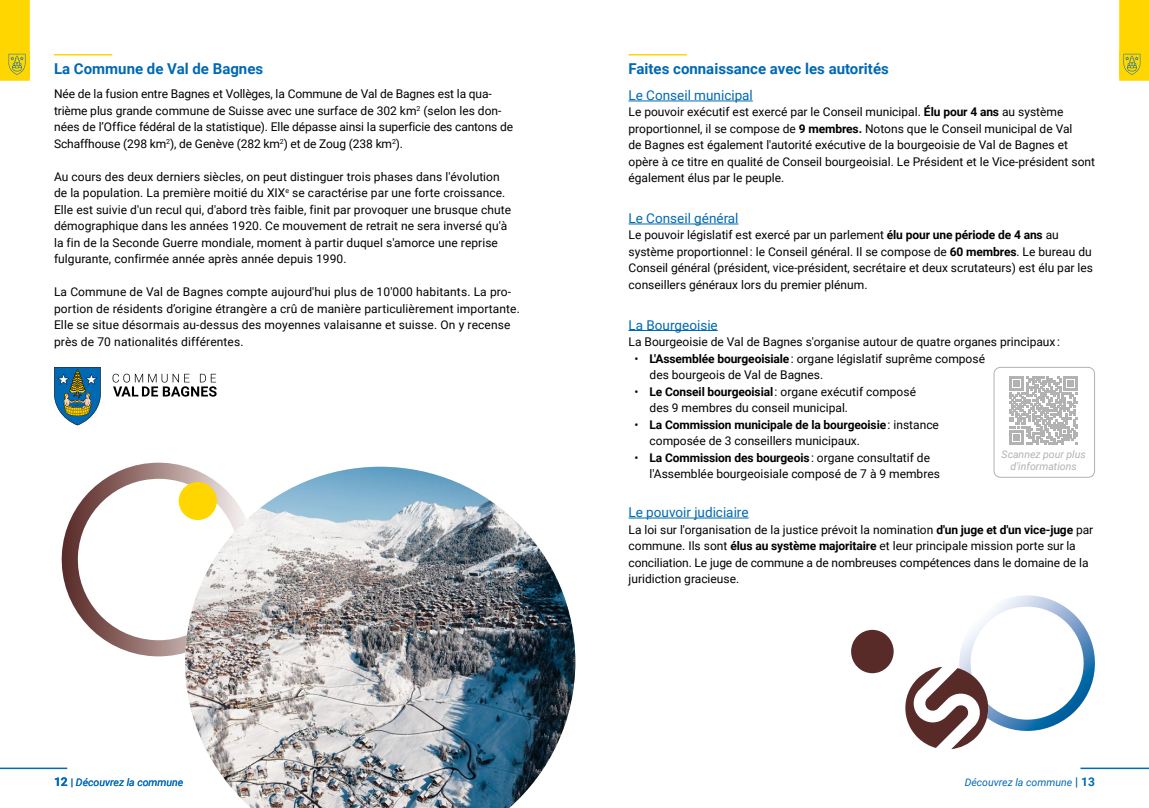
<style>
.page{position:relative;width:1149px;height:808px;background:#fff}
.page>*{position:absolute;margin:0;border:0;box-sizing:border-box;transform-origin:0 0}
.t1{font:700 15px "Roboto";color:#0069b4}
.Titre{font:13.5px "Roboto";color:#0069b4}
.Texte{font:12px/16.5px "Roboto";color:#000}
.t2{font:700 12px "Roboto";color:#0069b4}
.Texte-2{font:italic 10.5px "Roboto";color:#0069b4}
.Texte_Qr_code{font:italic 10.5px "Roboto";color:#b3b2b2}
.s1{font-weight:700}
.s2{font-weight:400;font-size:10.5px}
.s3{font-weight:700;font-style:normal;font-size:12px}
</style>
<div class="page">
<hr style="left:0;top:767px;width:67px;height:2px;background:#0069b4">
<hr style="left:1080px;top:767px;width:68px;height:2px;background:#0069b4">
<svg style="left:61px;top:463px;width:126px;height:194px"></svg>
<img style="left:185px;top:467px;width:390px;height:341px">
<hr style="left:54px;top:54px;width:58px;height:2px;background:#ffd600">
<hr style="left:628px;top:54px;width:58px;height:2px;background:#ffd600">
<hr style="left:628px;top:101px;width:124px;height:1px;background:#0069b4">
<hr style="left:628px;top:224px;width:110px;height:1px;background:#0069b4">
<hr style="left:628px;top:330px;width:89px;height:1px;background:#0069b4">
<hr style="left:628px;top:518px;width:120px;height:1px;background:#0069b4">
<div style="left:179px;top:482px;width:38px;height:38px;background:#ffd600;border-radius:50%"></div>
<div style="left:850px;top:630px;width:43px;height:43px;background:#582b29;border-radius:50%"></div>
<div style="left:993px;top:367px;width:101px;height:111px;border:1px solid #b3b2b2;border-radius:6px"></div>
<svg style="left:1009px;top:376px;width:68px;height:69px"></svg>
<svg style="left:905px;top:595px;width:190px;height:154px"></svg>
<svg style="left:54px;top:367px;width:47px;height:58px;background:#518495"></svg>
<svg style="left:112px;top:374px;width:104px;height:23px"></svg>
<svg style="left:0;top:0;width:30px;height:81px;background:#f6d207"></svg>
<svg style="left:1119px;top:0;width:29px;height:81px;background:#f6d208"></svg>
<p class="t1" style="left:54px;top:58px;width:211px">La Commune de Val de Bagnes</p>
<p class="t1" style="left:628px;top:58px;width:262px">Faites connaissance avec les autorités</p>
<p class="Texte" style="left:54px;top:85px;width:460px">Née de la fusion entre Bagnes et Vollèges, la Commune de Val de Bagnes est la qua&shy;trième plus grande commune de Suisse avec une surface de 302 km<sup>2</sup> (selon les don&shy;nées de l’Office fédéral de la statistique). Elle dépasse ainsi la superficie des cantons de Schaffhouse (298 km<sup>2</sup>), de Genève (282 km<sup>2</sup>) et de Zoug (238 km<sup>2</sup>).</p>
<p class="Texte" style="left:54px;top:168px;width:458px">Au cours des deux derniers siècles, on peut distinguer trois phases dans l'évolution de la population. La première moitié du XIX<sup>e</sup> se caractérise par une forte croissance.<br>Elle est suivie d'un recul qui, d'abord très faible, finit par provoquer une brusque chute démographique dans les années 1920. Ce mouvement de retrait ne sera inversé qu'à la fin de la Seconde Guerre mondiale, moment à partir duquel s'amorce une reprise fulgurante, confirmée année après année depuis 1990.</p>
<p class="Texte" style="left:54px;top:283px;width:467px">La Commune de Val de Bagnes compte aujourd'hui plus de 10'000 habitants. La pro&shy;portion de résidents d’origine étrangère a crû de manière particulièrement importante.<br>Elle se situe désormais au-dessus des moyennes valaisanne et suisse. On y recense près de 70 nationalités différentes.</p>
<p class="Titre" style="left:628px;top:86px;width:126px">Le Conseil municipal</p>
<p class="Texte" style="left:628px;top:103px;width:468px">Le pouvoir exécutif est exercé par le Conseil municipal. <span class="s1">Élu pour 4 ans</span> au système proportionnel, il se compose de <span class="s1">9 membres.</span> Notons que le Conseil municipal de Val<br>de Bagnes est également l'autorité exécutive de la bourgeoisie de Val de Bagnes et opère à ce titre en qualité de Conseil bourgeoisial. Le Président et le Vice-président sont également élus par le peuple.</p>
<p class="Titre" style="left:628px;top:209px;width:111px">Le Conseil général</p>
<p class="Texte" style="left:628px;top:226px;width:466px">Le pouvoir législatif est exercé par un parlement <span class="s1">élu pour une période de 4 ans</span> au système proportionnel : le Conseil général. Il se compose de <span class="s1">60 membres</span>. Le bureau du Conseil général (président, vice-président, secrétaire et deux scrutateurs) est élu par les conseillers généraux lors du premier plénum.</p>
<p class="Titre" style="left:628px;top:315px;width:91px">La Bourgeoisie</p>
<p class="Texte" style="left:628px;top:333px;width:433px">La Bourgeoisie de Val de Bagnes s'organise autour de quatre organes principaux :</p>
<p class="Texte" style="left:649px;top:349px;width:337px;text-indent:-15px">• <span class="s1">L'Assemblée bourgeoisiale</span> : organe législatif suprême composé des bourgeois de Val de Bagnes.</p>
<p class="Texte" style="left:649px;top:382px;width:268px;text-indent:-15px">• <span class="s1">Le Conseil bourgeoisial</span> : organe exécutif composé des 9 membres du conseil municipal.</p>
<p class="Texte" style="left:649px;top:415px;width:291px;text-indent:-15px">• <span class="s1">La Commission municipale de la bourgeoisie</span> : instance composée de 3 conseillers municipaux.</p>
<p class="Texte" style="left:649px;top:448px;width:292px;text-indent:-15px">• <span class="s1">La Commission des bourgeois</span> : organe consultatif de l'Assemblée bourgeoisiale composé de 7 à 9 membres</p>
<p class="Titre" style="left:628px;top:503px;width:122px">Le pouvoir judiciaire</p>
<p class="Texte" style="left:628px;top:520px;width:466px">La loi sur l'organisation de la justice prévoit la nomination <span class="s1">d'un juge et d'un vice-juge</span> par commune. Ils sont <span class="s1">élus au système majoritaire</span> et leur principale mission porte sur la conciliation. Le juge de commune a de nombreuses compétences dans le domaine de la juridiction gracieuse.</p>
<p class="Texte_Qr_code" style="left:1001px;top:447px;width:86px">Scannez pour plus</p>
<p class="Texte_Qr_code" style="left:1010px;top:459px;width:68px">d'informations</p>
<p class="t2" style="left:54px;top:773px;width:21px">12 <span class="s2">|</span></p>
<p class="Texte-2" style="left:76px;top:774px;width:109px">Découvrez la commune</p>
<p class="Texte-2" style="left:964px;top:774px;width:132px">Découvrez la commune <span class="s3">| 13</span></p>
</div>
